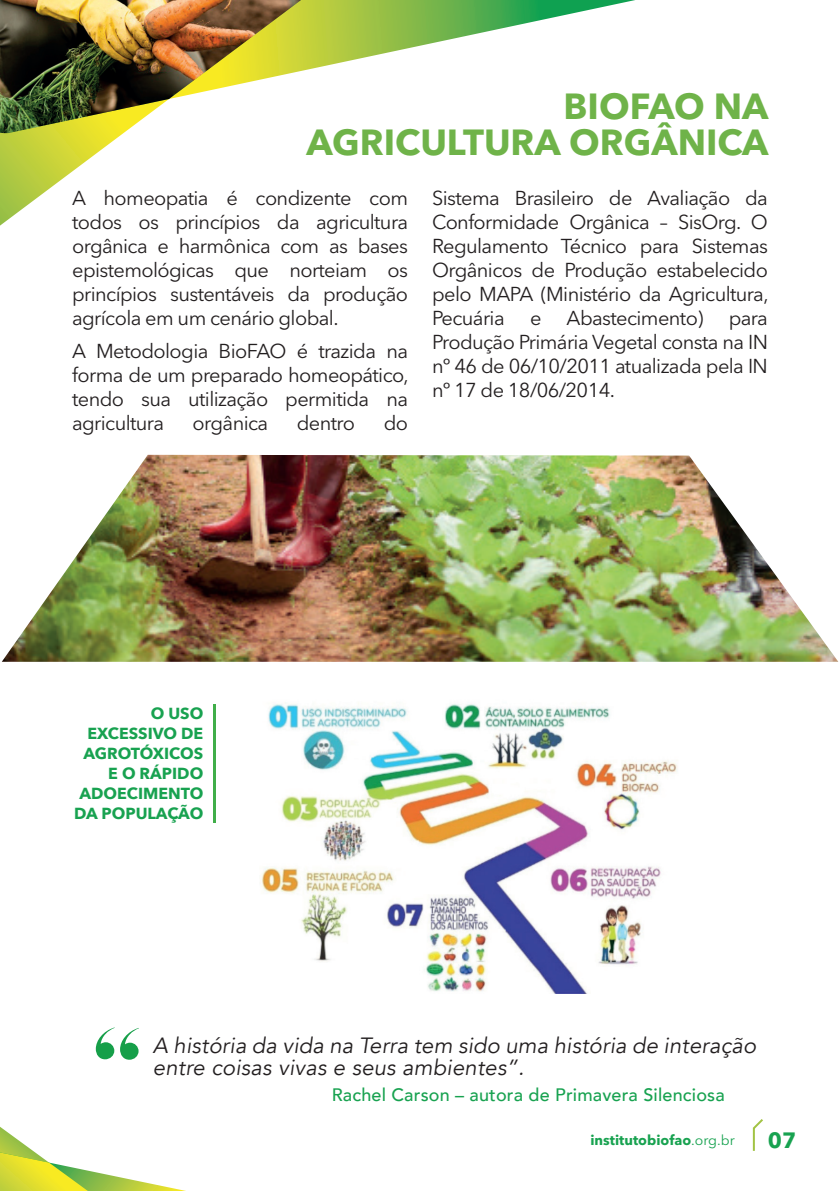
<style>
.page{position:relative;width:840px;height:1191px;background:#fff}
.page>*{position:absolute;margin:0;border:0;box-sizing:border-box;transform-origin:0 0}
.t1{font:700 36px "Avenir Next LT Pro";color:#6fb349}
.t2{font:italic 22px/22px "Avenir";letter-spacing:.01em;color:#231f20}
.t3{font:700 22px "Avenir Next LT Pro";color:#18a250}
.t4{font:20px/24px "Avenir Next LT Pro";letter-spacing:-.03em;color:#231f20;text-align:justify}
.t5{font:500 18px "Avenir";letter-spacing:.01em;color:#18a250}
.t6{font:700 16px/20px "Avenir Next";color:#18a250;text-align:right}
.t7{font:700 14px "Avenir Next LT Pro";color:#18a250}
.s1{font-weight:400}
</style>
<div class="page">
<svg style="left:752px;top:1119px;width:11px;height:32px"></svg>
<svg style="left:0;top:1127px;width:186px;height:64px"></svg>
<svg style="left:0;top:133px;width:124px;height:93px"></svg>
<svg style="left:301px;top:0;width:334px;height:71px"></svg>
<img style="left:0;top:0;width:301px;height:133px">
<img style="left:2px;top:455px;width:835px;height:207px">
<img style="left:261px;top:704px;width:416px;height:289px">
<hr style="left:213px;top:704px;width:2px;height:118px;background:#40ae49">
<p class="t1" style="left:563px;top:84px;width:206px">BIOFAO NA</p>
<p class="t1" style="left:306px;top:120px;width:463px">AGRICULTURA ORGÂNICA</p>
<p class="t4" style="left:72px;top:186px;width:337px">A homeopatia é condizente com todos os princípios da agricultura orgânica e harmônica com as bases epistemológicas que norteiam os princípios sustentáveis da produção agrícola em um cenário global.</p>
<p class="t4" style="left:72px;top:338px;width:338px">A Metodologia BioFAO é trazida na forma de um preparado homeopático, tendo sua utilização permitida na agricultura</p>
<p class="t4" style="left:432px;top:186px;width:338px">Sistema Brasileiro de Avaliação da Conformidade Orgânica – SisOrg. O Regulamento Técnico para Sistemas Orgânicos de Produção estabelecido pelo MAPA (Ministério da Agricultura, Pecuária</p>
<p class="t4" style="left:530px;top:306px;width:13px">e</p>
<p class="t4" style="left:566px;top:306px;width:138px">Abastecimento)</p>
<p class="t4" style="left:432px;top:306px;width:337px;text-indent:296px">para Produção Primária Vegetal consta na IN nº 46 de 06/10/2011 atualizada pela IN nº 17 de 18/06/2014.</p>
<p class="t4" style="left:192px;top:410px;width:77px">orgânica</p>
<p class="t4" style="left:296px;top:410px;width:60px">dentro</p>
<p class="t4" style="left:383px;top:410px;width:26px">do</p>
<p class="t6" style="left:74px;top:703px;width:131px">O USO<br>EXCESSIVO DE<br>AGROTÓXICOS<br>E O RÁPIDO<br>ADOECIMENTO<br>DA POPULAÇÃO</p>
<p class="t2" style="left:153px;top:1034px;width:604px">A história da vida na Terra tem sido uma história de interação entre coisas vivas e seus ambientes”.</p>
<p class="t5" style="left:331px;top:1079px;width:394px">Rachel Carson – autora de Primavera Silenciosa</p>
<p class="t7" style="left:590px;top:1131px;width:146px">institutobiofao<span class="s1">.org.br</span></p>
<p class="t3" style="left:767px;top:1126px;width:30px">07</p>
</div>
